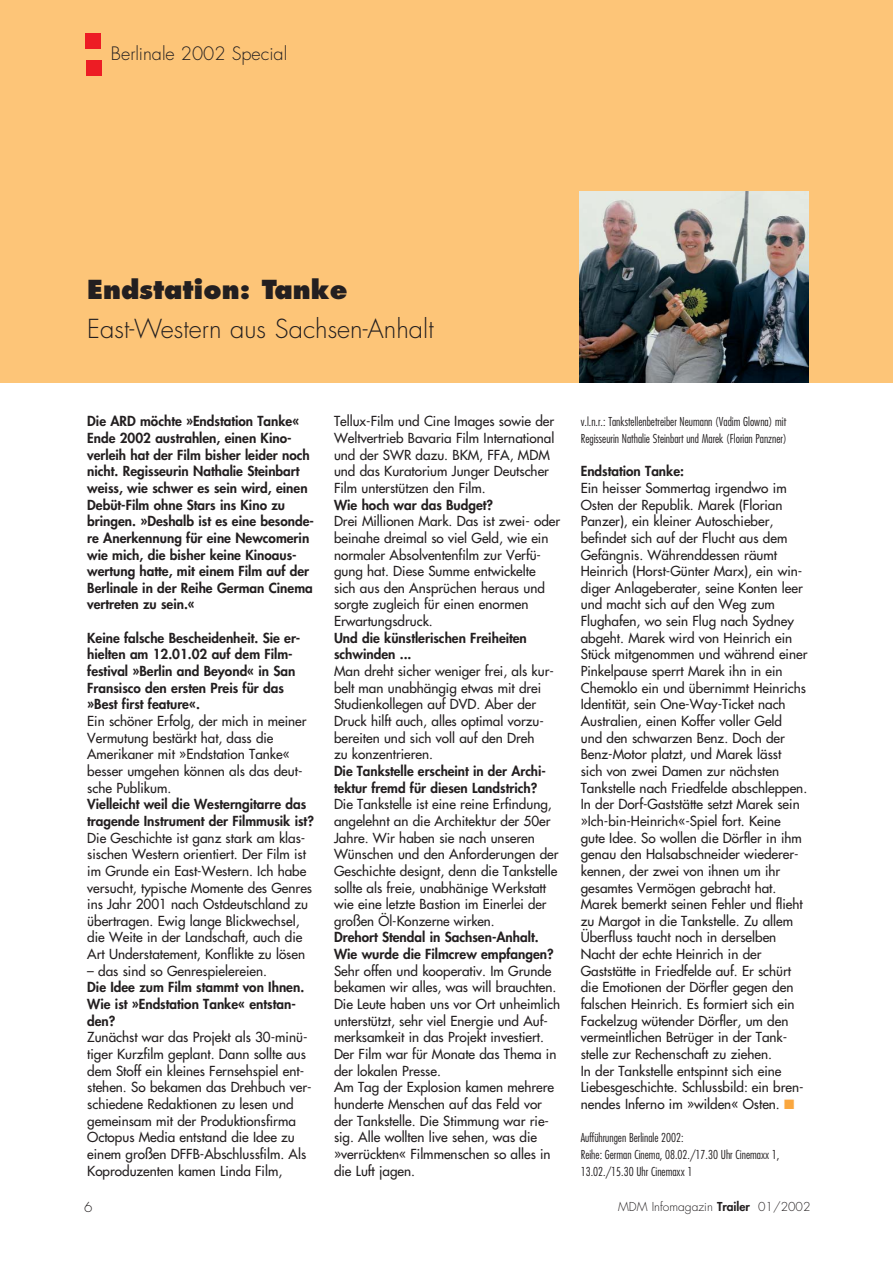
<style>
.page{position:relative;width:893px;height:1263px;background:#fff}
.page>*{position:absolute;margin:0;border:0;box-sizing:border-box;transform-origin:0 0}
.t1{font:300 25.5px "Futura";color:#231f20}
.t2{font:800 25.5px "Futura";color:#231f20}
.t3{font:300 18px "Futura";color:#231f20}
.t4{font:13.5px/16.6px "Futura";color:#231f20}
.t5{font:800 13.5px/16.6px "Futura";color:#231f20}
.t6{font:300 13.5px "Futura";color:#231f20}
.t7{font:300 condensed 12px/16.6px "Futura";color:#231f20}
.t8{font:300 12px "Futura";color:#231f20}
.s1{color:#faa73f}
.s2{font-weight:800}
</style>
<div class="page">
<div style="left:0;top:0;width:892px;height:383px;background:#fdc578"></div>
<div style="left:86px;top:60px;width:15px;height:16px;background:#ed1c24"></div>
<div style="left:86px;top:33px;width:15px;height:16px;background:#ed1c24"></div>
<img style="left:579px;top:191px;width:230px;height:192px">
<h2 class="t3" style="left:111px;top:45px;width:178px">Berlinale 2002 Special</h2>
<h1 class="t2" style="left:87px;top:278px;width:262px">Endstation: Tanke</h1>
<h1 class="t1" style="left:87px;top:317px;width:348px">East-Western aus Sachsen-Anhalt</h1>
<p class="t5" style="left:87px;top:414px;width:228px">Die ARD möchte »Endstation Tanke« Ende 2002 austrahlen, einen Kino&shy;verleih hat der Film bisher leider noch nicht. Regisseurin Nathalie Steinbart weiss, wie schwer es sein wird, einen Debüt-Film ohne Stars ins Kino zu bringen. »Deshalb ist es eine besonde&shy;re Anerkennung für eine Newcomerin wie mich, die bisher keine Kinoaus&shy;wertung hatte, mit einem Film auf der Berlinale in der Reihe German Cinema vertreten zu sein.«</p>
<p class="t5" style="left:87px;top:630px;width:215px">Keine falsche Bescheidenheit. Sie er&shy;hielten am 12.01.02 auf dem Film&shy;festival »Berlin and Beyond« in San<br>Fransisco den ersten Preis für das »Best first feature«.</p>
<p class="t4" style="left:87px;top:714px;width:221px">Ein schöner Erfolg, der mich in meiner<br>Vermutung bestärkt hat, dass die<br>Amerikaner mit »Endstation Tanke« besser umgehen können als das deut&shy;sche Publikum.</p>
<p class="t5" style="left:87px;top:797px;width:228px">Vielleicht weil die Westerngitarre das tragende Instrument der Filmmusik ist?</p>
<p class="t4" style="left:87px;top:830px;width:226px">Die Geschichte ist ganz stark am klas&shy;sischen Western orientiert. Der Film ist im Grunde ein East-Western. Ich habe versucht, typische Momente des Genres ins Jahr 2001 nach Ostdeutschland zu übertragen. Ewig lange Blickwechsel, die Weite in der Landschaft, auch die Art Understatement, Konflikte zu lösen</p>
<p class="t4" style="left:87px;top:963px;width:181px">– das sind so Genrespielereien.</p>
<p class="t5" style="left:87px;top:980px;width:218px">Die Idee zum Film stammt von Ihnen.<br>Wie ist »Endstation Tanke« entstan&shy;den?</p>
<p class="t4" style="left:87px;top:1030px;width:226px">Zunächst war das Projekt als 30-minü&shy;tiger Kurzfilm geplant. Dann sollte aus dem Stoff ein kleines Fernsehspiel ent&shy;stehen. So bekamen das Drehbuch ver&shy;schiedene Redaktionen zu lesen und gemeinsam mit der Produktionsfirma Octopus Media entstand die Idee zu einem großen DFFB-Abschlussfilm. Als Koproduzenten kamen Linda Film,</p>
<p class="t4" style="left:334px;top:414px;width:222px">Tellux-Film und Cine Images sowie der Weltvertrieb Bavaria Film International und der SWR dazu. BKM, FFA, MDM und das Kuratorium Junger Deutscher Film unterstützen den Film.</p>
<p class="t5" style="left:334px;top:497px;width:161px">Wie hoch war das Budget?</p>
<p class="t4" style="left:334px;top:514px;width:228px">Drei Millionen Mark. Das ist zwei- oder beinahe dreimal so viel Geld, wie ein normaler Absolventenfilm zur Verfü&shy;gung hat. Diese Summe entwickelte sich aus den Ansprüchen heraus und sorgte zugleich für einen enormen Erwartungsdruck.</p>
<p class="t5" style="left:334px;top:630px;width:194px">Und die künstlerischen Freiheiten schwinden ...</p>
<p class="t4" style="left:334px;top:664px;width:221px">Man dreht sicher weniger frei, als kur&shy;belt man unabhängig etwas mit drei Studienkollegen auf DVD. Aber der Druck hilft auch, alles optimal vorzu&shy;bereiten und sich voll auf den Dreh<br>zu konzentrieren.</p>
<p class="t5" style="left:334px;top:764px;width:213px">Die Tankstelle erscheint in der Archi&shy;tektur fremd für diesen Landstrich?</p>
<p class="t4" style="left:334px;top:797px;width:226px">Die Tankstelle ist eine reine Erfindung, angelehnt an die Architektur der 50er Jahre. Wir haben sie nach unseren Wünschen und den Anforderungen der Geschichte designt, denn die Tankstelle sollte als freie, unabhänige Werkstatt wie eine letzte Bastion im Einerlei der großen Öl-Konzerne wirken.</p>
<p class="t5" style="left:334px;top:930px;width:221px">Drehort Stendal in Sachsen-Anhalt.<br>Wie wurde die Filmcrew empfangen?</p>
<p class="t4" style="left:334px;top:963px;width:228px">Sehr offen und kooperativ. Im Grunde bekamen wir alles, was will brauchten.<br>Die Leute haben uns vor Ort unheimlich unterstützt, sehr viel Energie und Auf&shy;merksamkeit in das Projekt investiert.<br>Der Film war für Monate das Thema in der lokalen Presse.<br>Am Tag der Explosion kamen mehrere hunderte Menschen auf das Feld vor der Tankstelle. Die Stimmung war rie&shy;sig. Alle wollten live sehen, was die »verrückten« Filmmenschen so alles in die Luft jagen.</p>
<p class="t7" style="left:580px;top:414px;width:207px">v.l.n.r.: Tankstellenbetreiber Neumann (Vadim Glowna) mit<br>Regisseurin Nathalie Steinbart und Marek (Florian Panzner)</p>
<p class="t5" style="left:580px;top:464px;width:105px">Endstation Tanke:</p>
<p class="t4" style="left:580px;top:481px;width:228px">Ein heisser Sommertag irgendwo im Osten der Republik. Marek (Florian Panzer), ein kleiner Autoschieber, befindet sich auf der Flucht aus dem Gefängnis. Währenddessen räumt Heinrich (Horst-Günter Marx), ein win&shy;diger Anlageberater, seine Konten leer und macht sich auf den Weg zum Flughafen, wo sein Flug nach Sydney abgeht. Marek wird von Heinrich ein Stück mitgenommen und während einer Pinkelpause sperrt Marek ihn in ein Chemoklo ein und übernimmt Heinrichs Identität, sein One-Way-Ticket nach Australien, einen Koffer voller Geld<br>und den schwarzen Benz. Doch der Benz-Motor platzt, und Marek lässt<br>sich von zwei Damen zur nächsten Tankstelle nach Friedfelde abschleppen.<br>In der Dorf-Gaststätte setzt Marek sein »Ich-bin-Heinrich«-Spiel fort. Keine gute Idee. So wollen die Dörfler in ihm genau den Halsabschneider wiederer&shy;kennen, der zwei von ihnen um ihr gesamtes Vermögen gebracht hat.<br>Marek bemerkt seinen Fehler und flieht zu Margot in die Tankstelle. Zu allem Überfluss taucht noch in derselben Nacht der echte Heinrich in der Gaststätte in Friedfelde auf. Er schürt die Emotionen der Dörfler gegen den falschen Heinrich. Es formiert sich ein Fackelzug wütender Dörfler, um den vermeintlichen Betrüger in der Tank&shy;stelle zur Rechenschaft zu ziehen.<br>In der Tankstelle entspinnt sich eine Liebesgeschichte. Schlussbild: ein bren&shy;nendes Inferno im »wilden« Osten. <span class="s1">■</span></p>
<p class="t7" style="left:580px;top:1130px;width:200px">Aufführungen Berlinale 2002:<br>Reihe: German Cinema, 08.02./17.30 Uhr Cinemaxx 1,<br>13.02./15.30 Uhr Cinemaxx 1</p>
<p class="t6" style="left:84px;top:1201px;width:10px">6</p>
<p class="t8" style="left:618px;top:1201px;width:194px">MDM Infomagazin <span class="s2">Trailer</span> 01/2002</p>
</div>
